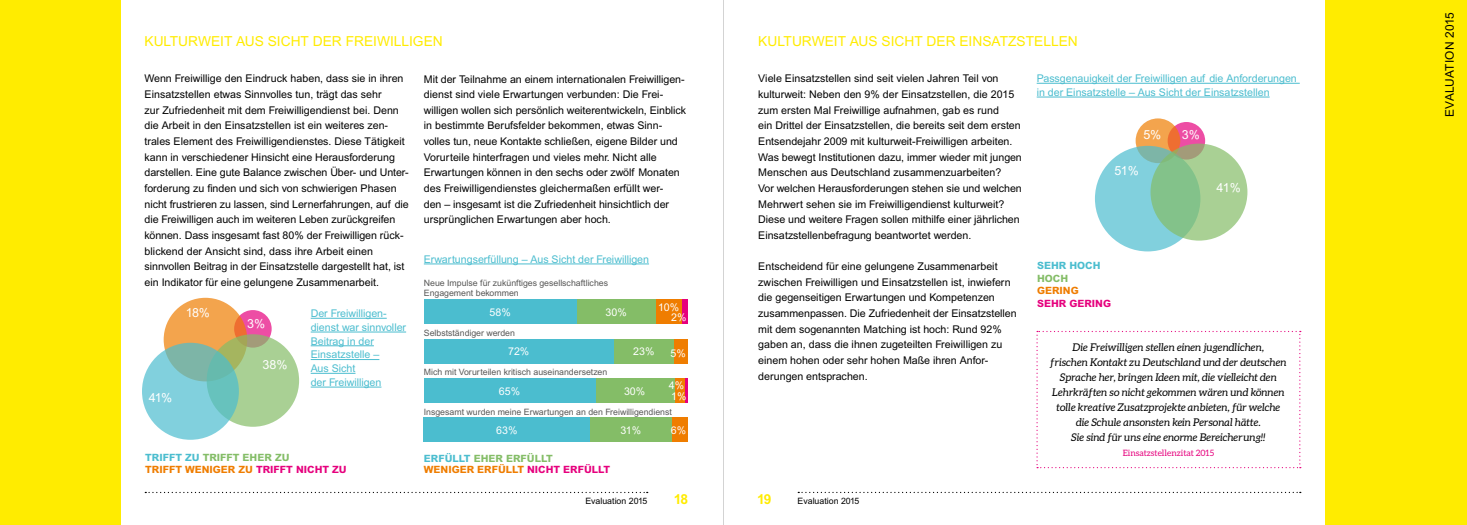
<style>
.page{position:relative;width:1467px;height:525px;background:#fff}
.page>*{position:absolute;margin:0;border:0;box-sizing:border-box;transform-origin:0 0}
.t1{font:13.75px "Arial";color:#ffec00}
.t2{font:700 13.75px "Arial";color:#ffec00}
.t3{font:12.5px "Arial";letter-spacing:-.06em;color:#fff}
.t4{font:11.88px "Arial";letter-spacing:-.03em;color:#000}
.t5{font:10.62px/15.6px "Arial";color:#000}
.t6{font:italic 10.62px/15px "Aleo";color:#000;text-align:center}
.t7{font:10.62px/13.8px "Arial";color:#4bbdcf}
.t8{font:10.62px/10px "Arial";color:#fff}
.t9{font:800 10px/12.5px "Arial";color:#ef7d00}
.t10{font:800 10px "Arial";color:#e6007d}
.t11{font:800 10px "Arial";color:#4bbdcf}
.t12{font:800 10px "Arial";color:#84bd67}
.t13{font:8.75px/10.6px "Arial";color:#575756}
.t14{font:8.75px "Arial";color:#000}
.t15{font:8.75px "Aleo";color:#e6007d}
.s1{color:#4bbdcf}
.s2{color:#84bd67}
.s3{color:#e6007d}
</style>
<div class="page">
<svg style="left:145px;top:491px;width:503px;height:2px"></svg>
<div style="left:0;top:0;width:120px;height:524px;background:#ffec00"></div>
<div style="left:1325px;top:0;width:142px;height:524px;background:#ffec00"></div>
<svg style="left:798px;top:491px;width:503px;height:2px"></svg>
<hr style="left:1037px;top:83px;width:263px;height:1px;background:#4bbdcf">
<hr style="left:1037px;top:97px;width:233px;height:1px;background:#4bbdcf">
<div style="left:1168px;top:122px;width:37px;height:37px;background:#ed4da4;border-radius:50%"></div>
<svg style="left:1136px;top:118px;width:44px;height:45px"></svg>
<svg style="left:1095px;top:146px;width:105px;height:105px;background:#81ced9"></svg>
<svg style="left:1150px;top:143px;width:97px;height:97px;background:#99c78e"></svg>
<hr style="left:311px;top:318px;width:76px;height:1px;background:#4bbdcf">
<hr style="left:311px;top:331px;width:95px;height:1px;background:#4bbdcf">
<hr style="left:311px;top:345px;width:63px;height:1px;background:#4bbdcf">
<hr style="left:311px;top:359px;width:68px;height:1px;background:#4bbdcf">
<hr style="left:311px;top:373px;width:44px;height:1px;background:#4bbdcf">
<hr style="left:311px;top:386px;width:70px;height:1px;background:#4bbdcf">
<div style="left:234px;top:310px;width:38px;height:37px;background:#ed4da4;border-radius:50%"></div>
<svg style="left:164px;top:297px;width:83px;height:84px;background:#f2a24e"></svg>
<svg style="left:207px;top:334px;width:92px;height:92px;background:#a8ca8d"></svg>
<svg style="left:142px;top:342px;width:97px;height:97px;background:#7bc7ca"></svg>
<svg style="left:1036px;top:331px;width:265px;height:137px"></svg>
<hr style="left:424px;top:263px;width:225px;height:1px;background:#4bbdcf">
<div style="left:672px;top:417px;width:15px;height:25px;background:#ef7d00"></div>
<div style="left:590px;top:417px;width:82px;height:25px;background:#84bd67"></div>
<div style="left:424px;top:417px;width:166px;height:25px;background:#4bbdcf"></div>
<div style="left:674px;top:338px;width:13px;height:25px;background:#ef7d00"></div>
<div style="left:614px;top:338px;width:60px;height:25px;background:#84bd67"></div>
<div style="left:424px;top:338px;width:190px;height:25px;background:#4bbdcf"></div>
<div style="left:682px;top:299px;width:5px;height:25px;background:#e6007d"></div>
<div style="left:656px;top:299px;width:26px;height:25px;background:#ef7d00"></div>
<div style="left:577px;top:299px;width:79px;height:25px;background:#84bd67"></div>
<div style="left:424px;top:299px;width:153px;height:25px;background:#4bbdcf"></div>
<hr style="left:685px;top:378px;width:2px;height:24px;background:#e6007d">
<div style="left:674px;top:378px;width:11px;height:24px;background:#ef7d00"></div>
<div style="left:595px;top:378px;width:79px;height:24px;background:#84bd67"></div>
<div style="left:424px;top:378px;width:171px;height:24px;background:#4bbdcf"></div>
<p class="t1" style="left:145px;top:34px;width:36px">ku lturweit</p>
<p class="t1" style="left:236px;top:34px;width:11px">aus</p>
<p class="t1" style="left:268px;top:34px;width:18px">Sicht</p>
<p class="t1" style="left:313px;top:34px;width:11px">der</p>
<p class="t1" style="left:346px;top:34px;width:17px">Freiwi</p>
<p class="t1" style="left:394px;top:34px;width:25px">lligen</p>
<p class="t1" style="left:758px;top:34px;width:36px">ku lturweit</p>
<p class="t1" style="left:850px;top:34px;width:11px">aus</p>
<p class="t1" style="left:882px;top:34px;width:18px">Sicht</p>
<p class="t1" style="left:927px;top:34px;width:11px">der</p>
<p class="t1" style="left:959px;top:34px;width:19px">Einsatzste</p>
<p class="t1" style="left:1043px;top:34px;width:25px">llen</p>
<p class="t7" style="left:1037px;top:71px;width:262px">Passgenauigkeit der Freiwilligen auf die Anforderungen in der Einsatzstelle – Aus Sicht der Einsatzstellen</p>
<p class="t5" style="left:758px;top:71px;width:265px">Viele Einsatzstellen sind seit vielen Jahren Teil von kulturweit: Neben den 9% der Einsatzstellen, die 2015 zum ersten Mal Freiwillige aufnahmen, gab es rund<br>ein Drittel der Einsatzstellen, die bereits seit dem ersten Entsendejahr 2009 mit kulturweit-Freiwilligen arbeiten.<br>Was bewegt Institutionen dazu, immer wieder mit jungen Menschen aus Deutschland zusammenzuarbeiten?<br>Vor welchen Herausforderungen stehen sie und welchen Mehrwert sehen sie im Freiwilligendienst kulturweit?<br>Diese und weitere Fragen sollen mithilfe einer jährlichen Einsatzstellenbefragung beantwortet werden.</p>
<p class="t5" style="left:758px;top:258px;width:260px">Entscheidend für eine gelungene Zusammenarbeit zwischen Freiwilligen und Einsatzstellen ist, inwiefern die gegenseitigen Erwartungen und Kompetenzen zusammenpassen. Die Zufriedenheit der Einsatzstellen mit dem sogenannten Matching ist hoch: Rund 92% gaben an, dass die ihnen zugeteilten Freiwilligen zu einem hohen oder sehr hohen Maße ihren Anfor&shy;derungen entsprachen.</p>
<p class="t5" style="left:145px;top:71px;width:266px">Wenn Freiwillige den Eindruck haben, dass sie in ihren Einsatzstellen etwas Sinnvolles tun, trägt das sehr<br>zur Zufriedenheit mit dem Freiwilligendienst bei. Denn die Arbeit in den Einsatzstellen ist ein weiteres zen&shy;trales Element des Freiwilligendienstes. Diese Tätigkeit kann in verschiedener Hinsicht eine Herausforderung darstellen. Eine gute Balance zwischen Über- und Unter&shy;forderung zu finden und sich von schwierigen Phasen nicht frustrieren zu lassen, sind Lernerfahrungen, auf die die Freiwilligen auch im weiteren Leben zurückgreifen können. Dass insgesamt fast 80% der Freiwilligen rück&shy;blickend der Ansicht sind, dass ihre Arbeit einen sinnvollen Beitrag in der Einsatzstelle dargestellt hat, ist ein Indikator für eine gelungene Zusammenarbeit.</p>
<p class="t5" style="left:424px;top:71px;width:264px">Mit der Teilnahme an einem internationalen Freiwilligen&shy;dienst sind viele Erwartungen verbunden: Die Frei&shy;willigen wollen sich persönlich weiterentwickeln, Einblick in bestimmte Berufsfelder bekommen, etwas Sinn&shy;volles tun, neue Kontakte schließen, eigene Bilder und Vorurteile hinterfragen und vieles mehr. Nicht alle Erwartungen können in den sechs oder zwölf Monaten des Freiwilligendienstes gleichermaßen erfüllt wer-<br>den – insgesamt ist die Zufriedenheit hinsichtlich der ursprünglichen Erwartungen aber hoch.</p>
<p class="t3" style="left:1143px;top:127px;width:20px">5%</p>
<p class="t3" style="left:1182px;top:127px;width:20px">3%</p>
<p class="t3" style="left:1114px;top:164px;width:26px">51%</p>
<p class="t3" style="left:1216px;top:180px;width:26px">41%</p>
<p class="t7" style="left:424px;top:252px;width:227px">Erwartungserfüllung – Aus Sicht der Freiwilligen</p>
<p class="t11" style="left:1037px;top:259px;width:65px">SEHR HOCH</p>
<p class="t12" style="left:1037px;top:272px;width:33px">HOCH</p>
<p class="t9" style="left:1037px;top:284px;width:43px">GERING</p>
<p class="t10" style="left:1037px;top:297px;width:76px">SEHR GERING</p>
<p class="t13" style="left:424px;top:277px;width:186px">Neue Impulse für zukünftiges gesellschaftliches<br>Engagement bekommen</p>
<p class="t13" style="left:424px;top:327px;width:93px">Selbstständiger werden</p>
<p class="t13" style="left:424px;top:366px;width:185px">Mich mit Vorurteilen kritisch auseinandersetzen</p>
<p class="t13" style="left:424px;top:406px;width:250px">Insgesamt wurden meine Erwartungen an den Freiwilligendienst</p>
<p class="t8" style="left:496px;top:425px;width:23px">63%</p>
<p class="t8" style="left:620px;top:425px;width:22px">31%</p>
<p class="t8" style="left:671px;top:425px;width:17px">6%</p>
<p class="t8" style="left:490px;top:307px;width:23px">58%</p>
<p class="t8" style="left:606px;top:307px;width:23px">30%</p>
<p class="t8" style="left:671px;top:302px;width:17px;text-indent:-13px">10%<br>2%</p>
<p class="t3" style="left:186px;top:306px;width:26px">18%</p>
<p class="t7" style="left:311px;top:306px;width:97px">Der Freiwilligen&shy;dienst war sinnvoller<br>Beitrag in der<br>Einsatzstelle –<br>Aus Sicht<br>der Freiwilligen</p>
<p class="t3" style="left:247px;top:316px;width:20px">3%</p>
<p class="t6" style="left:1050px;top:339px;width:238px">Die Freiwilligen stellen einen jugendlichen,<br>frischen Kontakt zu Deutschland und der deutschen Sprache her, bringen Ideen mit, die vielleicht den Lehrkräften so nicht gekommen wären und können tolle kreative Zusatzprojekte anbieten, für welche die Schule ansonsten kein Personal hätte.<br>Sie sind für uns eine enorme Bereicherung!!</p>
<p class="t15" style="left:1123px;top:448px;width:93px">Einsatzstellenzitat 2015</p>
<p class="t8" style="left:508px;top:346px;width:23px">72%</p>
<p class="t8" style="left:633px;top:346px;width:23px">23%</p>
<p class="t8" style="left:670px;top:348px;width:17px">5%</p>
<p class="t3" style="left:263px;top:357px;width:27px">38%</p>
<p class="t8" style="left:499px;top:385px;width:23px">65%</p>
<p class="t8" style="left:624px;top:385px;width:23px">30%</p>
<p class="t8" style="left:669px;top:380px;width:19px;line-height:10.5px">4%<br>1%</p>
<p class="t3" style="left:149px;top:390px;width:25px">41%</p>
<p class="t9" style="left:424px;top:451px;width:188px;line-height:11.9px"><span class="s1">ERFÜLLT</span> <span class="s2">EHER ERFÜLLT<br></span>WENIGER ERFÜLLT <span class="s3">NICHT ERFÜLLT</span></p>
<p class="t9" style="left:145px;top:450px;width:203px"><span class="s1">TRIFFT ZU</span> <span class="s2">TRIFFT EHER ZU<br></span>TRIFFT WENIGER ZU <span class="s3">TRIFFT NICHT ZU</span></p>
<p class="t2" style="left:674px;top:490px;width:16px">18</p>
<p class="t2" style="left:757px;top:490px;width:16px">19</p>
<p class="t14" style="left:585px;top:496px;width:64px">Evaluation 2015</p>
<p class="t14" style="left:798px;top:495px;width:63px">Evaluation 2015</p>
<p class="t4" style="left:1443px;top:117px;width:106px;rotate:-90deg">Evaluation 2015</p>
</div>
